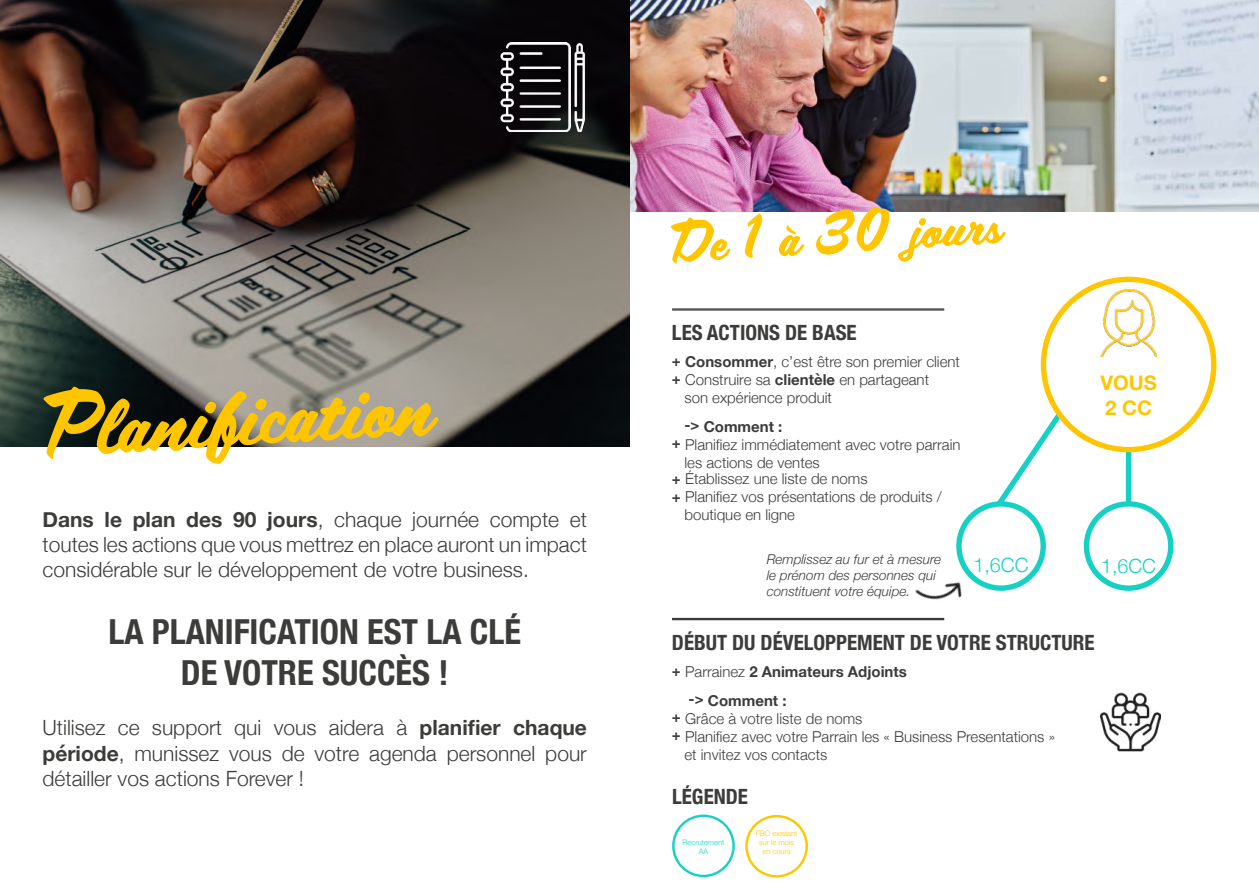
<style>
.page{position:relative;width:1259px;height:893px;background:#fff}
.page>*{position:absolute;margin:0;border:0;box-sizing:border-box;transform-origin:0 0}
.t1{font:81px "Scriptorama Tradeshow JF";color:#ffc600}
.t2{font:52.5px "Scriptorama Tradeshow JF";color:#ffc600}
.t3{font:700 condensed 34.5px/41.4px "Helvetica Neue";color:#3c3c3b;text-align:center}
.t4{font:300 21px/25.2px "Helvetica Neue";color:#3c3c3b;text-align:justify}
.t5{font:700 condensed 21px "Helvetica Neue";color:#3c3c3b}
.t6{font:700 20.1px/24.2px "Helvetica Neue";color:#ffc600}
.t7{font:300 19.65px "Helvetica Neue";color:#15d1c4}
.t8{font:300 15px "Helvetica Neue";color:#3c3c3b}
.t9{font:700 15px/28.5px "Helvetica Neue";color:#3c3c3b}
.t10{font:italic 300 13.5px/16.2px "Helvetica Neue";color:#3c3c3b}
.t11{font:300 7.5px/9px "Helvetica Neue";color:#ffc600;text-align:center}
.t12{font:300 7.5px/9px "Helvetica Neue";color:#15d1c4;text-align:center}
.s1{font-weight:700}
.s2{font-family:"Brush Script";font-size:67.5px}
.s3{font-weight:300}
</style>
<div class="page">
<img style="left:630px;top:0;width:629px;height:211px">
<hr style="left:672px;top:308px;width:272px;height:3px;background:#575756">
<hr style="left:672px;top:618px;width:272px;height:2px;background:#3c3c3b">
<img style="left:1101px;top:692px;width:59px;height:60px">
<div style="left:1126px;top:450px;width:5px;height:56px;background:#15d1c4"></div>
<svg style="left:991px;top:406px;width:76px;height:105px"></svg>
<div style="left:956px;top:501px;width:90px;height:90px;border:5px solid #15d1c4;border-radius:50%"></div>
<div style="left:1040px;top:277px;width:176px;height:175px;border:5px solid #ffc600;border-radius:50%"></div>
<img style="left:1100px;top:276px;width:56px;height:80px">
<div style="left:1083px;top:501px;width:90px;height:90px;border:5px solid #15d1c4;border-radius:50%"></div>
<img style="left:0;top:0;width:629px;height:446px">
<img style="left:498px;top:43px;width:89px;height:88px">
<img style="left:911px;top:559px;width:58px;height:59px">
<div style="left:745px;top:815px;width:63px;height:62px;border:2px solid #ffc600;border-radius:50%"></div>
<div style="left:672px;top:814px;width:63px;height:63px;border:2px solid #15d1c4;border-radius:50%"></div>
<h1 class="t1" style="left:40px;top:369px;width:390px;rotate:-3deg">Planification</h1>
<h3 class="t4" style="left:43px;top:505px;width:546px"><span class="s1">Dans le plan des 90 jours</span>, chaque journée compte et toutes les actions que vous mettrez en place auront un impact considérable sur le développement de votre business.</h3>
<h3 class="t3" style="left:108px;top:608px;width:414px">LA PLANIFICATION EST LA CLÉ<br>DE VOTRE SUCCÈS !</h3>
<h3 class="t4" style="left:43px;top:714px;width:546px">Utilisez ce support qui vous aidera à <span class="s1">planifier chaque période</span>, munissez vous de votre agenda personnel pour détailler vos actions Forever !</h3>
<h2 class="t2" style="left:666px;top:209px;width:334px;rotate:-4deg">De <span class="s2">1</span> à 30 jours</h2>
<h3 class="t5" style="left:672px;top:315px;width:186px">LES ACTIONS DE BASE</h3>
<p class="t8" style="left:672px;top:350px;width:289px"><span class="s1">+ Consommer</span>, c’est être son premier client</p>
<p class="t8" style="left:672px;top:368px;width:259px"><span class="s1">+</span> Construire sa <span class="s1">clientèle</span> en partageant</p>
<p class="t8" style="left:684px;top:386px;width:149px">son expérience produit</p>
<p class="t9" style="left:684px;top:413px;width:99px">-&gt; Comment :</p>
<p class="t8" style="left:672px;top:432px;width:290px"><span class="s1">+</span> Planifiez immédiatement avec votre parrain</p>
<p class="t8" style="left:684px;top:450px;width:137px">les actions de ventes</p>
<p class="t8" style="left:672px;top:467px;width:197px"><span class="s1">+</span> Établissez une liste de noms</p>
<p class="t8" style="left:672px;top:485px;width:271px"><span class="s1">+</span> Planifiez vos présentations de produits /</p>
<p class="t8" style="left:684px;top:503px;width:112px">boutique en ligne</p>
<h3 class="t6" style="left:1100px;top:372px;width:58px">VOUS<br>2 CC</h3>
<p class="t10" style="left:766px;top:550px;width:176px">Remplissez au fur et à mesure le prénom des personnes qui constituent votre équipe.</p>
<h3 class="t7" style="left:973px;top:549px;width:56px">1,6CC</h3>
<h3 class="t7" style="left:1101px;top:550px;width:56px">1,6CC</h3>
<h3 class="t5" style="left:672px;top:625px;width:424px">DÉBUT DU DÉVELOPPEMENT DE VOTRE STRUCTURE</h3>
<p class="t9" style="left:688px;top:658px;width:220px;text-indent:-17px">+ <span class="s3">Parrainez</span> 2 Animateurs Adjoints -&gt; Comment :</p>
<p class="t8" style="left:672px;top:706px;width:192px"><span class="s1">+</span> Grâce à votre liste de noms</p>
<p class="t8" style="left:672px;top:724px;width:384px"><span class="s1">+</span> Planifiez avec votre Parrain les « Business Presentations »</p>
<p class="t8" style="left:684px;top:742px;width:144px">et invitez vos contacts</p>
<h3 class="t5" style="left:672px;top:779px;width:77px">LÉGENDE</h3>
<p class="t12" style="left:682px;top:837px;width:43px">Recrutement<br>AA</p>
<p class="t11" style="left:756px;top:829px;width:43px">FBO existant sur le mois en cours</p>
</div>
